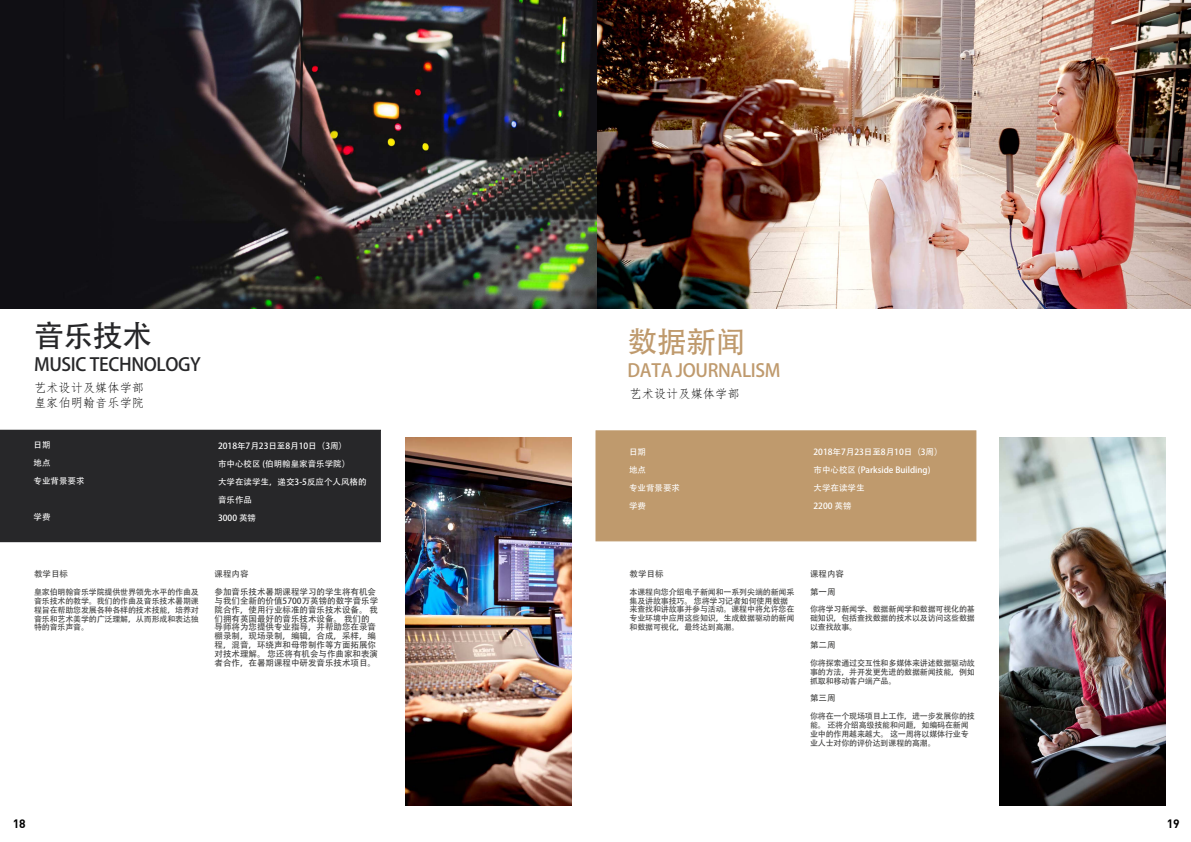
<style>
.page{position:relative;width:1191px;height:842px;background:#fff}
.page>*{position:absolute;margin:0;border:0;box-sizing:border-box;transform-origin:0 0}
.t1{font:30px "Adobe Heiti Std";color:#272729}
.t2{font:30px "Adobe Heiti Std";color:#bf9a6d}
.t3{font:18px "Adobe Heiti Std";letter-spacing:-.02em;color:#272729}
.t4{font:18px "Adobe Heiti Std";letter-spacing:-.02em;color:#bf9a6d}
.t5{font:12.2px/14.7px "Fang Song";color:#000}
.t6{font:700 12px "DIN Offc";color:#000}
.t7{font:8.5px/8.9px "Adobe Heiti Std";color:#3c3c3b}
.t8{font:8.5px/18px "Adobe Heiti Std";color:#fff}
.t9{font:8px/8.9px "Adobe Heiti Std";letter-spacing:-.02em;color:#3c3c3b;text-align:justify}
</style>
<div class="page">
<img style="left:999px;top:437px;width:167px;height:368px">
<img style="left:597px;top:0;width:594px;height:308px">
<img style="left:0;top:0;width:597px;height:308px">
<img style="left:405px;top:437px;width:167px;height:368px">
<div style="left:0;top:430px;width:380px;height:112px;background:#272729"></div>
<div style="left:595px;top:430px;width:381px;height:111px;background:#bf9a6d;border:1px solid #bf9a6d"></div>
<h1 class="t1" style="left:34px;top:318px;width:120px">音乐技术</h1>
<h2 class="t3" style="left:34px;top:354px;width:168px">MUSIC TECHNOLOGY</h2>
<h3 class="t5" style="left:34px;top:380px;width:112px">艺术设计及媒体学部皇家伯明翰音乐学院</h3>
<p class="t8" style="left:34px;top:436px;width:53px">日期<br>地点<br>专业背景要求</p>
<p class="t8" style="left:34px;top:508px;width:18px">学费</p>
<p class="t8" style="left:218px;top:437px;width:150px">2018年7月23日至8月10日（3周）<br>市中心校区 (伯明翰皇家音乐学院）<br>大学在读学生，递交3-5反应个人风格的音乐作品<br>3000 英镑</p>
<p class="t7" style="left:34px;top:570px;width:35px">教学目标</p>
<p class="t9" style="left:34px;top:588px;width:166px">皇家伯明翰音乐学院提供世界领先水平的作曲及音乐技术的教学。我们的作曲及音乐技术暑期课程旨在帮助您发展各种各样的技术技能，培养对音乐和艺术美学的广泛理解，从而形成和表达独特的音乐声音。</p>
<p class="t7" style="left:214px;top:565px;width:163px;line-height:17.8px">课程内容<br>参加音乐技术暑期课程学习的学生将有机会</p>
<p class="t7" style="left:214px;top:596px;width:165px">与我们全新的价值5700万英镑的数字音乐学院合作，使用行业标准的音乐技术设备。 我们拥有英国最好的音乐技术设备。 我们的导师将为您提供专业指导，并帮助您在录音棚录制，现场录制，编辑，合成，采样，编程，混音，环绕声和母带制作等方面拓展你对技术理解。 您还将有机会与作曲家和表演者合作，在暑期课程中研发音乐技术项目。</p>
<h1 class="t2" style="left:627px;top:324px;width:120px">数据新闻</h1>
<h2 class="t4" style="left:627px;top:360px;width:155px">DATA JOURNALISM</h2>
<h3 class="t5" style="left:629px;top:387px;width:112px">艺术设计及媒体学部</h3>
<p class="t8" style="left:629px;top:443px;width:52px">日期<br>地点<br>专业背景要求学费</p>
<p class="t8" style="left:813px;top:443px;width:131px">2018年7月23日至8月10日（3周）市中心校区 (Parkside Building)<br>大学在读学生<br>2200 英镑</p>
<p class="t7" style="left:629px;top:569px;width:35px">教学目标</p>
<p class="t9" style="left:629px;top:587px;width:166px;text-align:left">本课程向您介绍电子新闻和一系列尖端的新闻采集及讲故事技巧。 您将学习记者如何使用数据来查找和讲故事并参与活动。课程中将允许您在专业环境中应用这些知识，生成数据驱动的新闻和数据可视化，最终达到高潮。</p>
<p class="t7" style="left:810px;top:565px;width:35px;line-height:17.8px">课程内容第一周</p>
<p class="t9" style="left:810px;top:605px;width:166px">你将学习新闻学、数据新闻学和数据可视化的基础知识，包括查找数据的技术以及访问这些数据以查找故事。</p>
<p class="t7" style="left:810px;top:641px;width:27px">第二周</p>
<p class="t9" style="left:810px;top:659px;width:166px">你将探索通过交互性和多媒体来讲述数据驱动故事的方法，并开发更先进的数据新闻技能，例如抓取和移动客户端产品。</p>
<p class="t7" style="left:810px;top:694px;width:27px">第三周</p>
<p class="t9" style="left:810px;top:712px;width:166px;text-align:left">你将在一个现场项目上工作，进一步发展你的技能。 还将介绍高级技能和问题，如编码在新闻业中的作用越来越大。 这一周将以媒体行业专业人士对你的评价达到课程的高潮。</p>
<h3 class="t6" style="left:13px;top:816px;width:14px">18</h3>
<h3 class="t6" style="left:1166px;top:816px;width:14px">19</h3>
</div>
